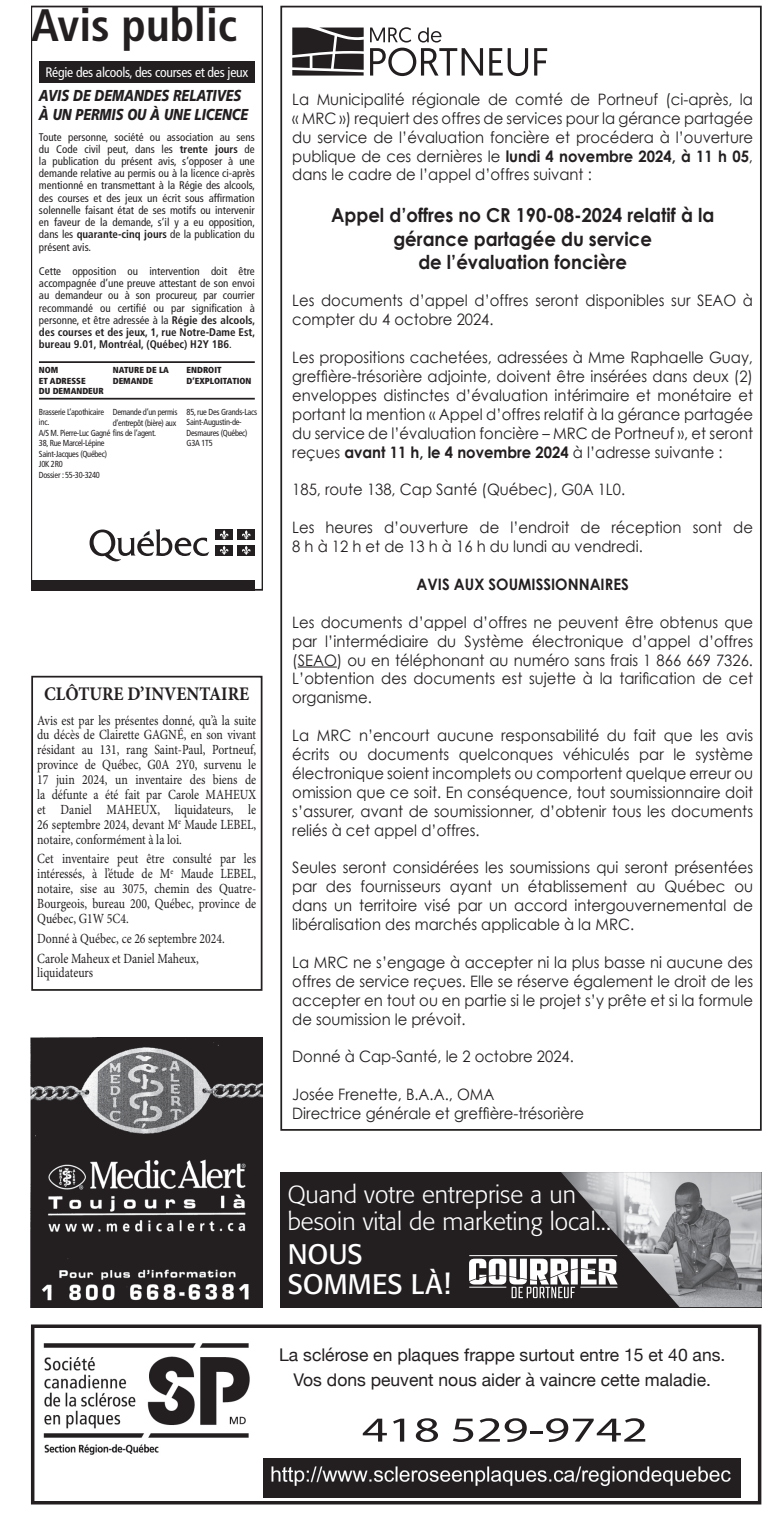
<style>
.page{position:relative;width:772px;height:1535px;background:#fff}
.page>*{position:absolute;margin:0;border:0;box-sizing:border-box;transform-origin:0 0}
.t1{font:700 condensed 45.5px "Frutiger";color:#231f20}
.t2{font:35.35px "Myriad Pro";color:#231f20;scale:1.43 1}
.t3{font:28px/29.8px "Formata";color:#fff}
.t4{font:300 24.5px/27.1px "Formata";color:#fff}
.t5{font:700 19.25px/23.1px "Century Gothic";color:#231f20;text-align:center;scale:.94 1}
.t6{font:700 19.25px "Minion Pro";color:#231f20;scale:.9 1}
.t7{font:17.5px/25.6px "Helvetica Neue";color:#231f20;text-align:center}
.t8{font:15.75px/18.9px "Century Gothic";color:#231f20;text-align:justify;scale:.94 1}
.t9{font:italic 900 15.75px/19.1px "Frutiger";color:#231f20;scale:.8 1}
.t10{font:700 15.75px "Century Gothic";color:#231f20;scale:.94 1}
.t11{font:14px/14.9px "Minion Pro";color:#231f20;text-align:justify;scale:.84 1}
.t12{font:condensed 13.65px "Frutiger";letter-spacing:-.02em;color:#fff}
.t13{font:condensed 11.03px/12.2px "Frutiger";color:#231f20;text-align:justify}
.t14{font:condensed 8.75px/10.5px "Frutiger";letter-spacing:-.03em;color:#231f20;scale:.95 1}
.t15{font:900 condensed 8.75px/10.5px "Frutiger";color:#231f20}
.s1{font-weight:700}
</style>
<div class="page">
<div style="left:31px;top:1324px;width:730px;height:180px;border:4px solid #231f20"></div>
<img style="left:264px;top:1458px;width:476px;height:40px">
<img style="left:43px;top:1343px;width:207px;height:112px">
<div style="left:280px;top:1172px;width:481px;height:135px;background:#231f20"></div>
<img style="left:560px;top:1172px;width:201px;height:135px">
<hr style="left:469px;top:1255px;width:148px;height:1px;background:#fff">
<svg style="left:469px;top:1259px;width:148px;height:39px"></svg>
<img style="left:31px;top:1038px;width:231px;height:270px">
<hr style="left:39px;top:361px;width:216px;height:2px;background:#231f20">
<hr style="left:39px;top:398px;width:216px;height:2px;background:#231f20">
<div style="left:39px;top:62px;width:216px;height:21px;background:#231f20"></div>
<div style="left:31px;top:6px;width:231px;height:585px;border:2px solid #231f20"></div>
<div style="left:31px;top:580px;width:224px;height:11px;background:#231f20"></div>
<svg style="left:89px;top:529px;width:120px;height:32px"></svg>
<div style="left:215px;top:530px;width:17px;height:10px;background:#231f20"></div>
<svg style="left:220px;top:530px;width:8px;height:10px"></svg>
<div style="left:237px;top:530px;width:18px;height:10px;background:#231f20"></div>
<svg style="left:242px;top:530px;width:9px;height:10px"></svg>
<div style="left:215px;top:545px;width:17px;height:10px;background:#231f20"></div>
<svg style="left:219px;top:546px;width:9px;height:9px"></svg>
<div style="left:237px;top:545px;width:18px;height:10px;background:#231f20"></div>
<svg style="left:242px;top:546px;width:9px;height:9px"></svg>
<hr style="left:297px;top:667px;width:40px;height:1px;background:#231f20">
<svg style="left:370px;top:27px;width:113px;height:49px"></svg>
<svg style="left:489px;top:48px;width:39px;height:28px"></svg>
<svg style="left:534px;top:48px;width:13px;height:28px"></svg>
<svg style="left:292px;top:28px;width:71px;height:48px;background:#4d4a4b"></svg>
<div style="left:31px;top:676px;width:231px;height:315px;border:2px solid #231f20"></div>
<h1 class="t1" style="left:31px;top:-2px;width:207px">Avis public</h1>
<p class="t12" style="left:45px;top:65px;width:204px">Régie des alcools, des courses et des jeux</p>
<p class="t9" style="left:39px;top:86px;width:263px">AVIS DE DEMANDES RELATIVES<br>À UN PERMIS OU À UNE LICENCE</p>
<p class="t13" style="left:39px;top:131px;width:218px">Toute personne, société ou association au sens du Code civil peut, dans les <span class="s1">trente jours</span> de la publication du présent avis, s’opposer à une demande relative au permis ou à la licence ci-après mentionné en transmettant à la Régie des alcools, des courses et des jeux un écrit sous affirmation solennelle faisant état de ses motifs ou intervenir en faveur de la demande, s’il y a eu opposition, dans les <span class="s1">quarante-cinq jours</span> de la publication du présent avis.</p>
<p class="t13" style="left:39px;top:265px;width:218px">Cette opposition ou intervention doit être accompagnée d’une preuve attestant de son envoi au demandeur ou à son procureur, par courrier recommandé ou certifié ou par signification à personne, et être adressée à la <span class="s1">Régie des alcools, des courses et des jeux, 1, rue Notre-Dame Est, bureau 9.01, Montréal, (Québec) H2Y 1B6</span>.</p>
<p class="t15" style="left:39px;top:365px;width:66px">NOM<br>ET ADRESSE<br>DU DEMANDEUR</p>
<p class="t14" style="left:39px;top:407px;width:125px">Brasserie L’apothicaire<br>inc.<br>A/S M. Pierre-Luc Gagné fins de l’agent.<br>38, Rue Marcel-Lépine<br>Saint-Jacques (Québec)<br>J0K 2R0<br>Dossier : 55-30-3240</p>
<p class="t15" style="left:113px;top:365px;width:58px">NATURE DE LA<br>DEMANDE</p>
<p class="t14" style="left:113px;top:407px;width:70px">Demande d’un permis d’entrepôt (bière) aux</p>
<p class="t15" style="left:186px;top:365px;width:66px">ENDROIT<br>D’EXPLOITATION</p>
<p class="t14" style="left:186px;top:407px;width:76px">85, rue Des Grands-Lacs<br>Saint-Augustin-de-<br>Desmaures (Québec)<br>G3A 1T5</p>
<p class="t6" style="left:44px;top:682px;width:229px">CLÔTURE D’INVENTAIRE</p>
<p class="t11" style="left:37px;top:713px;width:262px">Avis est par les présentes donné, qu’à la suite du décès de Clairette GAGNÉ, en son vivant résidant au 131, rang Saint-Paul, Portneuf, province de Québec, G0A 2Y0, survenu le 17 juin 2024, un inventaire des biens de la défunte a été fait par Carole MAHEUX et Daniel MAHEUX, liquidateurs, le 26 septembre 2024, devant M<sup>e</sup> Maude LEBEL, notaire, conformément à la loi.</p>
<p class="t11" style="left:37px;top:852px;width:262px">Cet inventaire peut être consulté par les intéressés, à l’étude de M<sup>e</sup> Maude LEBEL, notaire, sise au 3075, chemin des Quatre-Bourgeois, bureau 200, Québec, province de Québec, G1W 5C4.</p>
<p class="t11" style="left:37px;top:929px;width:225px;line-height:19.8px">Donné à Québec, ce 26 septembre 2024.<br>Carole Maheux et Daniel Maheux,</p>
<p class="t11" style="left:37px;top:966px;width:68px">liquidateurs</p>
<p class="t8" style="left:292px;top:89px;width:491px">La Municipalité régionale de comté de Portneuf (ci-après, la « MRC ») requiert des offres de services pour la gérance partagée du service de l’évaluation foncière et procédera à l’ouverture publique de ces dernières le <span class="s1">lundi 4 novembre 2024, à 11 h 05</span>, dans le cadre de l’appel d’offres suivant :</p>
<p class="t5" style="left:331px;top:203px;width:409px">Appel d’offres no CR 190-08-2024 relatif à la gérance partagée du service<br>de l’évaluation foncière</p>
<p class="t8" style="left:292px;top:291px;width:491px">Les documents d’appel d’offres seront disponibles sur SEAO à compter du 4 octobre 2024.</p>
<p class="t8" style="left:292px;top:348px;width:491px">Les propositions cachetées, adressées à Mme Raphaelle Guay, greffière-trésorière adjointe, doivent être insérées dans deux (2) enveloppes distinctes d’évaluation intérimaire et monétaire et portant la mention « Appel d’offres relatif à la gérance partagée du service de l’évaluation foncière – MRC de Portneuf », et seront reçues <span class="s1">avant 11 h, le 4 novembre 2024</span> à l’adresse suivante :</p>
<p class="t8" style="left:292px;top:480px;width:355px">185, route 138, Cap Santé (Québec), G0A 1L0.</p>
<p class="t8" style="left:292px;top:518px;width:491px">Les heures d’ouverture de l’endroit de réception sont de<br>8 h à 12 h et de 13 h à 16 h du lundi au vendredi.</p>
<p class="t10" style="left:416px;top:574px;width:227px">AVIS AUX SOUMISSIONNAIRES</p>
<p class="t8" style="left:292px;top:612px;width:491px">Les documents d’appel d’offres ne peuvent être obtenus que par l’intermédiaire du Système électronique d’appel d’offres (SEAO) ou en téléphonant au numéro sans frais 1 866 669 7326.<br>L’obtention des documents est sujette à la tarification de cet organisme.</p>
<p class="t8" style="left:292px;top:726px;width:491px">La MRC n’encourt aucune responsabilité du fait que les avis écrits ou documents quelconques véhiculés par le système électronique soient incomplets ou comportent quelque erreur ou omission que ce soit. En conséquence, tout soumissionnaire doit s’assurer, avant de soumissionner, d’obtenir tous les documents reliés à cet appel d’offres.</p>
<p class="t8" style="left:292px;top:858px;width:491px">Seules seront considérées les soumissions qui seront présentées par des fournisseurs ayant un établissement au Québec ou dans un territoire visé par un accord intergouvernemental de libéralisation des marchés applicable à la MRC.</p>
<p class="t8" style="left:292px;top:953px;width:491px">La MRC ne s’engage à accepter ni la plus basse ni aucune des offres de service reçues. Elle se réserve également le droit de les accepter en tout ou en partie si le projet s’y prête et si la formule de soumission le prévoit.</p>
<p class="t8" style="left:292px;top:1047px;width:301px">Donné à Cap-Santé, le 2 octobre 2024.</p>
<p class="t8" style="left:292px;top:1085px;width:312px">Josée Frenette, B.A.A., OMA<br>Directrice générale et greffière-trésorière</p>
<h3 class="t4" style="left:287px;top:1181px;width:325px">Quand votre entreprise a un besoin vital de marketing local...</h3>
<h3 class="t3" style="left:287px;top:1239px;width:165px">NOUS<br>SOMMES LÀ!</h3>
<p class="t7" style="left:279px;top:1343px;width:447px">La sclérose en plaques frappe surtout entre 15 et 40 ans.<br>Vos dons peuvent nous aider à vaincre cette maladie.</p>
<h2 class="t2" style="left:362px;top:1408px;width:201px">418 529-9742</h2>
</div>
